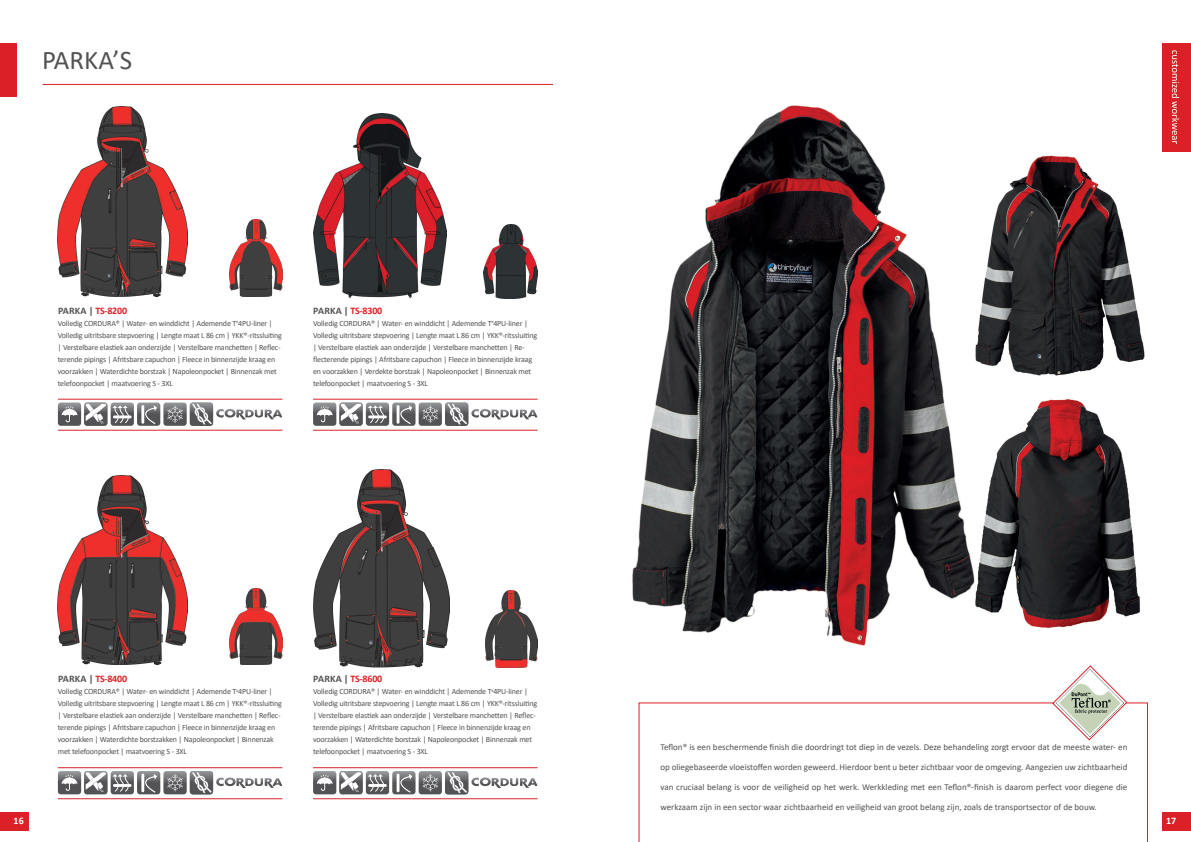
<style>
.page{position:relative;width:1191px;height:842px;background:#fff}
.page>*{position:absolute;margin:0;border:0;box-sizing:border-box;transform-origin:0 0}
.t1{font:27px "Calibri";color:#525254}
.t2{font:700 10px "Calibri";letter-spacing:-.02em;color:#dc2027}
.t3{font:700 10px "Calibri";color:#fff}
.t4{font:9px "Calibri";color:#525254}
.t5{font:8px/12px "Calibri";letter-spacing:-.02em;color:#525254}
.s1{color:#525254}
</style>
<div class="page">
<img style="left:632px;top:105px;width:559px;height:708px">
<div style="left:0;top:43px;width:17px;height:54px;background:#dc2027"></div>
<div style="left:1162px;top:43px;width:29px;height:108px;background:#dc2027"></div>
<div style="left:1162px;top:813px;width:29px;height:18px;background:#dc2027"></div>
<div style="left:0;top:813px;width:29px;height:18px;background:#dc2027"></div>
<hr style="left:43px;top:84px;width:510px;height:1px;background:#dc2027">
<svg style="left:1171px;top:50px;width:8px;height:94px"></svg>
<hr style="left:58px;top:767px;width:224px;height:1px;background:#dc2027">
<hr style="left:58px;top:798px;width:224px;height:1px;background:#dc2027">
<img style="left:89px;top:794px;width:17px;height:1px">
<svg style="left:58px;top:771px;width:205px;height:23px"></svg>
<img style="left:485px;top:590px;width:52px;height:77px">
<img style="left:313px;top:470px;width:136px;height:197px">
<img style="left:230px;top:588px;width:52px;height:77px">
<img style="left:58px;top:475px;width:129px;height:190px">
<img style="left:230px;top:220px;width:52px;height:76px">
<img style="left:58px;top:106px;width:129px;height:190px">
<hr style="left:58px;top:399px;width:224px;height:1px;background:#dc2027">
<hr style="left:58px;top:430px;width:224px;height:1px;background:#dc2027">
<svg style="left:58px;top:402px;width:205px;height:24px"></svg>
<hr style="left:313px;top:767px;width:224px;height:1px;background:#dc2027">
<hr style="left:313px;top:798px;width:224px;height:1px;background:#dc2027">
<img style="left:344px;top:794px;width:17px;height:1px">
<svg style="left:313px;top:771px;width:205px;height:23px"></svg>
<hr style="left:313px;top:399px;width:224px;height:1px;background:#dc2027">
<hr style="left:313px;top:430px;width:224px;height:1px;background:#dc2027">
<svg style="left:313px;top:402px;width:205px;height:24px"></svg>
<img style="left:483px;top:224px;width:54px;height:75px">
<img style="left:313px;top:114px;width:133px;height:184px">
<svg style="left:638px;top:702px;width:510px;height:140px"></svg>
<svg style="left:1051px;top:665px;width:77px;height:76px"></svg>
<img style="left:1056px;top:669px;width:67px;height:68px">
<h1 class="t1" style="left:42px;top:41px;width:92px">PARKA’S</h1>
<p class="t2" style="left:58px;top:304px;width:71px"><span class="s1">PARKA |</span> TS-8200</p>
<p class="t5" style="left:58px;top:317px;width:226px">Volledig CORDURA® | Water- en winddicht | Ademende T<sup>x</sup>4PU-liner | Volledig uitritsbare stepvoering | Lengte maat L 86 cm | YKK®-ritssluiting | Verstelbare elastiek aan onderzijde | Verstelbare manchetten | Reflec&shy;terende pipings | Afritsbare capuchon | Fleece in binnenzijde kraag en voorzakken | Waterdichte borstzak | Napoleonpocket | Binnenzak met telefoonpocket | maatvoering S - 3XL</p>
<p class="t2" style="left:313px;top:304px;width:71px"><span class="s1">PARKA |</span> TS-8300</p>
<p class="t5" style="left:313px;top:317px;width:226px">Volledig CORDURA® | Water- en winddicht | Ademende T<sup>x</sup>4PU-liner | Volledig uitritsbare stepvoering | Lengte maat L 86 cm | YKK®-ritssluiting | Verstelbare elastiek aan onderzijde | Verstelbare manchetten | Re&shy;flecterende pipings | Afritsbare capuchon | Fleece in binnenzijde kraag en voorzakken | Verdekte borstzak | Napoleonpocket | Binnenzak met telefoonpocket | maatvoering S - 3XL</p>
<p class="t2" style="left:58px;top:672px;width:71px"><span class="s1">PARKA |</span> TS-8400</p>
<p class="t5" style="left:58px;top:686px;width:226px">Volledig CORDURA® | Water- en winddicht | Ademende T<sup>x</sup>4PU-liner | Volledig uitritsbare stepvoering | Lengte maat L 86 cm | YKK®-ritssluiting | Verstelbare elastiek aan onderzijde | Verstelbare manchetten | Reflec&shy;terende pipings | Afritsbare capuchon | Fleece in binnenzijde kraag en voorzakken | Waterdichte borstzakken | Napoleonpocket | Binnenzak met telefoonpocket | maatvoering S - 3XL</p>
<p class="t2" style="left:313px;top:672px;width:71px"><span class="s1">PARKA |</span> TS-8600</p>
<p class="t5" style="left:313px;top:686px;width:226px">Volledig CORDURA® | Water- en winddicht | Ademende T<sup>x</sup>4PU-liner | Volledig uitritsbare stepvoering | Lengte maat L 86 cm | YKK®-ritssluiting | Verstelbare elastiek aan onderzijde | Verstelbare manchetten | Reflec&shy;terende pipings | Afritsbare capuchon | Fleece in binnenzijde kraag en voorzakken | Waterdichte borstzak | Napoleonpocket | Binnenzak met telefoonpocket | maatvoering S - 3XL</p>
<p class="t4" style="left:660px;top:740px;width:468px">Teflon® is een beschermende finish die doordringt tot diep in de vezels. Deze behandeling zorgt ervoor dat de meeste water- en</p>
<p class="t4" style="left:660px;top:760px;width:468px">op oliegebaseerde vloeistoffen worden geweerd. Hierdoor bent u beter zichtbaar voor de omgeving. Aangezien uw zichtbaarheid</p>
<p class="t4" style="left:660px;top:780px;width:468px">van cruciaal belang is voor de veiligheid op het werk. Werkkleding met een Teflon®-finish is daarom perfect voor diegene die</p>
<p class="t4" style="left:660px;top:800px;width:438px">werkzaam zijn in een sector waar zichtbaarheid en veiligheid van groot belang zijn, zoals de transportsector of de bouw.</p>
<p class="t3" style="left:14px;top:813px;width:12px">16</p>
<p class="t3" style="left:1166px;top:813px;width:12px">17</p>
</div>
